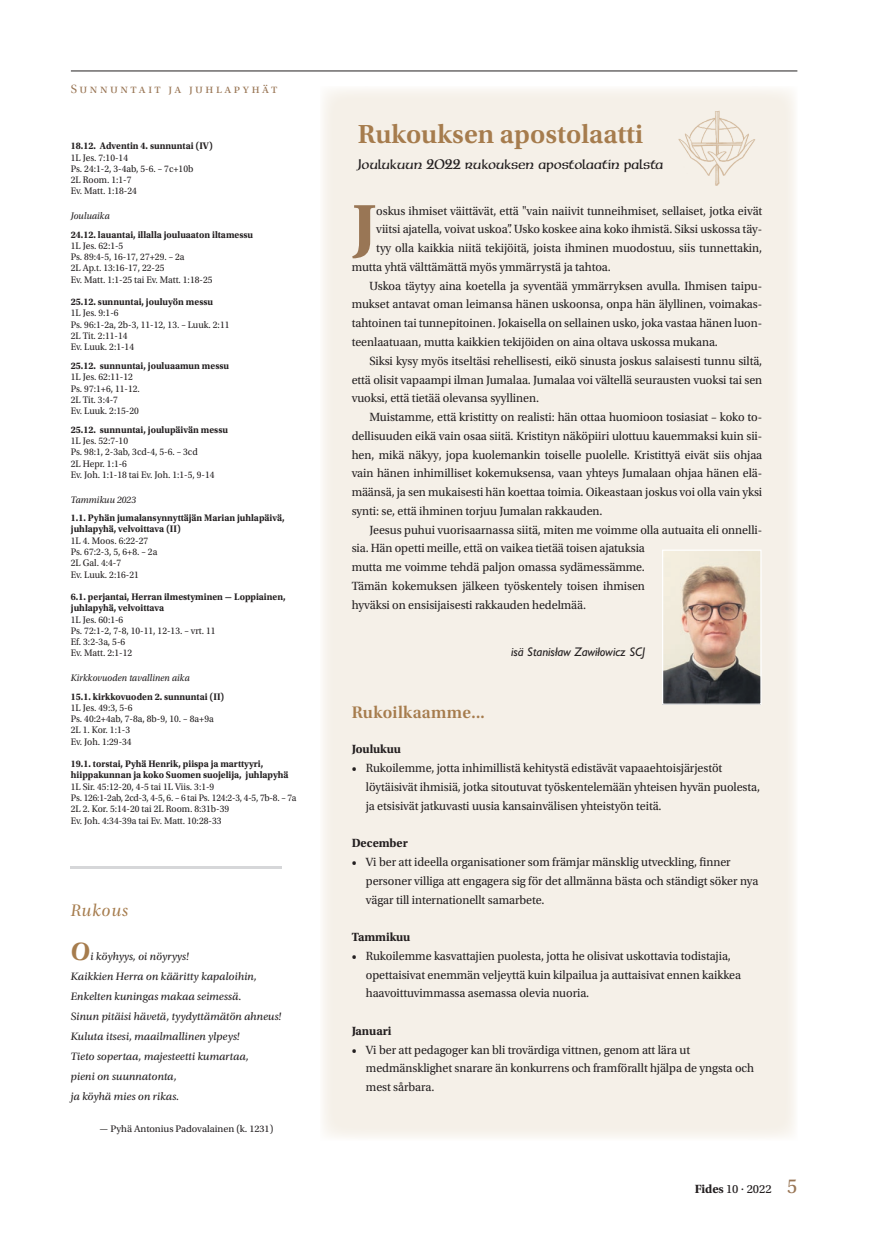
<style>
.page{position:relative;width:886px;height:1241px;background:#fff}
.page>*{position:absolute;margin:0;border:0;box-sizing:border-box;transform-origin:0 0}
.t1{font:700 69.88px "Utopia Std";color:#997655}
.t2{font:600 27.5px "Utopia Std";color:#a67c4d}
.t3{font:italic 600 26.25px "Utopia Std";color:#a67c4d}
.t4{font:17.5px "Utopia Std Semibold Subh";letter-spacing:.02em;color:#a67c4d}
.t5{font:17.5px "Utopia Std Subh It";color:#a67c4d}
.t6{font:13.75px "Neue Hammer Unziale LT Std";letter-spacing:-.02em;color:#231f20;scale:.83 1}
.t7{font:12.5px/18.8px "Utopia Std";letter-spacing:-.005em;color:#231f20}
.t8{font:700 12.5px "Utopia Std";letter-spacing:-.005em;color:#231f20}
.t9{font:italic 12.5px "Gill Sans Std";color:#231f20}
.t10{font:12.5px "Utopia Std Subh";letter-spacing:.2em;color:#997655}
.t11{font:12.5px "Utopia Std Capt";letter-spacing:-.005em;color:#231f20}
.t12{font:italic 11.25px/20px "Utopia Std";letter-spacing:-.005em;color:#231f20}
.t13{font:10px/11.2px "Utopia Std";color:#231f20;scale:.95 1}
.t14{font:700 10px/11.2px "Utopia Std";color:#231f20;scale:.95 1}
.t15{font:italic 10px "Utopia Std";color:#231f20;scale:.95 1}
.t16{font:10px "Utopia Std";color:#231f20;scale:2 1}
.s1{font-family:"Utopia Std";font-weight:700}
.s2{font-family:"Utopia Std";font-weight:600}
.s3{font-family:"Utopia Std";font-size:21.25px;color:#997655}
</style>
<div class="page">
<hr style="left:71px;top:71px;width:726px;height:1px;background:#231f20">
<div style="left:320px;top:86px;width:477px;height:1054px;background:#f5f0e8"></div>
<img style="left:664px;top:551px;width:95px;height:151px">
<div style="left:662px;top:549px;width:99px;height:155px;border:1px solid #fff"></div>
<hr style="left:71px;top:866px;width:211px;height:2px;background:#d6d7d9">
<img style="left:678px;top:111px;width:78px;height:75px">
<p class="t10" style="left:71px;top:83px;width:208px">Sunnuntait ja juhlapyhät</p>
<p class="t14" style="left:71px;top:140px;width:151px">18.12. Adventin 4. sunnuntai (IV)</p>
<p class="t13" style="left:71px;top:152px;width:130px">1L Jes. 7:10-14<br>Ps. 24:1-2, 3-4ab, 5-6. – 7c+10b<br>2L Room. 1:1-7<br>Ev. Matt. 1:18-24</p>
<p class="t15" style="left:71px;top:211px;width:43px">Jouluaika</p>
<p class="t14" style="left:71px;top:229px;width:193px">24.12. lauantai, illalla jouluaaton iltamessu</p>
<p class="t13" style="left:71px;top:240px;width:151px">1L Jes. 62:1-5<br>Ps. 89:4-5, 16-17, 27+29. – 2a<br>2L Ap.t. 13:16-17, 22-25<br>Ev. Matt. 1:1-25 tai Ev. Matt. 1:18-25</p>
<p class="t14" style="left:71px;top:296px;width:151px">25.12. sunnuntai, jouluyön messu</p>
<p class="t13" style="left:71px;top:308px;width:168px">1L Jes. 9:1-6<br>Ps. 96:1-2a, 2b-3, 11-12, 13. – Luuk. 2:11<br>2L Tit. 2:11-14<br>Ev. Luuk. 2:1-14</p>
<p class="t14" style="left:71px;top:360px;width:168px">25.12. sunnuntai, jouluaamun messu</p>
<p class="t13" style="left:71px;top:371px;width:74px">1L Jes. 62:11-12<br>Ps. 97:1+6, 11-12.<br>2L Tit. 3:4-7<br>Ev. Luuk. 2:15-20</p>
<p class="t14" style="left:71px;top:424px;width:167px">25.12. sunnuntai, joulupäivän messu</p>
<p class="t13" style="left:71px;top:435px;width:153px">1L Jes. 52:7-10<br>Ps. 98:1, 2-3ab, 3cd-4, 5-6. – 3cd<br>2L Hepr. 1:1-6<br>Ev. Joh. 1:1-18 tai Ev. Joh. 1:1-5, 9-14</p>
<p class="t15" style="left:71px;top:494px;width:71px">Tammikuu 2023</p>
<p class="t14" style="left:71px;top:512px;width:226px">1.1. Pyhän jumalansynnyttäjän Marian juhlapäivä, juhlapyhä, velvoittava (II)</p>
<p class="t13" style="left:71px;top:535px;width:93px">1L 4. Moos. 6:22-27<br>Ps. 67:2-3, 5, 6+8. – 2a<br>2L Gal. 4:4-7<br>Ev. Luuk. 2:16-21</p>
<p class="t14" style="left:71px;top:591px;width:228px">6.1. perjantai, Herran ilmestyminen – Loppiainen, juhlapyhä, velvoittava</p>
<p class="t13" style="left:71px;top:613px;width:154px">1L Jes. 60:1-6<br>Ps. 72:1-2, 7-8, 10-11, 12-13. – vrt. 11<br>Ef. 3:2-3a, 5-6<br>Ev. Matt. 2:1-12</p>
<p class="t15" style="left:71px;top:672px;width:127px">Kirkkovuoden tavallinen aika</p>
<p class="t14" style="left:71px;top:690px;width:163px">15.1. kirkkovuoden 2. sunnuntai (II)</p>
<p class="t13" style="left:71px;top:702px;width:152px">1L Jes. 49:3, 5-6<br>Ps. 40:2+4ab, 7-8a, 8b-9, 10. – 8a+9a<br>2L 1. Kor. 1:1-3<br>Ev. Joh. 1:29-34</p>
<p class="t14" style="left:71px;top:758px;width:231px">19.1. torstai, Pyhä Henrik, piispa ja marttyyri, hiippakunnan ja koko Suomen suojelija, juhlapyhä</p>
<p class="t13" style="left:71px;top:781px;width:239px">1L Sir. 45:12-20, 4-5 tai 1L Viis. 3:1-9<br>Ps. 126:1-2ab, 2cd-3, 4-5, 6. – 6 tai Ps. 124:2-3, 4-5, 7b-8. – 7a 2L 2. Kor. 5:14-20 tai 2L Room. 8:31b-39<br>Ev. Joh. 4:34-39a tai Ev. Matt. 10:28-33</p>
<h3 class="t5" style="left:71px;top:901px;width:61px">Rukous</h3>
<h3 class="t3" style="left:71px;top:936px;width:24px">O</h3>
<p class="t12" style="left:71px;top:946px;width:212px;text-indent:20px">i köyhyys, oi nöyryys!<br>Kaikkien Herra on kääritty kapaloihin, Enkelten kuningas makaa seimessä.<br>Sinun pitäisi hävetä, tyydyttämätön ahneus!<br>Kuluta itsesi, maailmallinen ylpeys!<br>Tieto sopertaa, majesteetti kumartaa,<br>pieni on suunnatonta,<br>ja köyhä mies on rikas.</p>
<p class="t16" style="left:99px;top:1123px;width:89px">– Pyhä Antonius Padovalainen (k. 1231)</p>
<h2 class="t2" style="left:358px;top:118px;width:287px">Rukouksen apostolaatti</h2>
<p class="t6" style="left:358px;top:156px;width:370px">Joulukuun 2022 rukouksen apostolaatin palsta</p>
<h1 class="t1" style="left:352px;top:188px;width:26px">J</h1>
<p class="t7" style="left:376px;top:201px;width:387px">oskus ihmiset väittävät, että "vain naiivit tunneihmiset, sellaiset, jotka eivät</p>
<p class="t7" style="left:376px;top:220px;width:387px">viitsi ajatella, voivat uskoa”. Usko koskee aina koko ihmistä. Siksi uskossa täy-</p>
<p class="t7" style="left:376px;top:239px;width:387px">tyy olla kaikkia niitä tekijöitä, joista ihminen muodostuu, siis tunnettakin,</p>
<p class="t7" style="left:352px;top:258px;width:261px">mutta yhtä välttämättä myös ymmärrystä ja tahtoa.</p>
<p class="t7" style="left:369px;top:276px;width:394px">Uskoa täytyy aina koetella ja syventää ymmärryksen avulla. Ihmisen taipu-</p>
<p class="t7" style="left:352px;top:295px;width:412px">mukset antavat oman leimansa hänen uskoonsa, onpa hän älyllinen, voimakas-</p>
<p class="t7" style="left:352px;top:314px;width:412px">tahtoinen tai tunnepitoinen. Jokaisella on sellainen usko, joka vastaa hänen luon-</p>
<p class="t7" style="left:352px;top:333px;width:368px">teenlaatuaan, mutta kaikkien tekijöiden on aina oltava uskossa mukana.</p>
<p class="t7" style="left:369px;top:351px;width:394px">Siksi kysy myös itseltäsi rehellisesti, eikö sinusta joskus salaisesti tunnu siltä,</p>
<p class="t7" style="left:352px;top:370px;width:412px">että olisit vapaampi ilman Jumalaa. Jumalaa voi vältellä seurausten vuoksi tai sen</p>
<p class="t7" style="left:352px;top:389px;width:189px">vuoksi, että tietää olevansa syyllinen.</p>
<p class="t7" style="left:369px;top:408px;width:394px">Muistamme, että kristitty on realisti: hän ottaa huomioon tosiasiat – koko to-</p>
<p class="t7" style="left:352px;top:426px;width:412px">dellisuuden eikä vain osaa siitä. Kristityn näköpiiri ulottuu kauemmaksi kuin sii-</p>
<p class="t7" style="left:352px;top:445px;width:412px">hen, mikä näkyy, jopa kuolemankin toiselle puolelle. Kristittyä eivät siis ohjaa</p>
<p class="t7" style="left:352px;top:464px;width:412px">vain hänen inhimilliset kokemuksensa, vaan yhteys Jumalaan ohjaa hänen elä-</p>
<p class="t7" style="left:352px;top:483px;width:412px">määnsä, ja sen mukaisesti hän koettaa toimia. Oikeastaan joskus voi olla vain yksi</p>
<p class="t7" style="left:352px;top:501px;width:252px">synti: se, että ihminen torjuu Jumalan rakkauden.</p>
<p class="t7" style="left:369px;top:520px;width:394px">Jeesus puhui vuorisaarnassa siitä, miten me voimme olla autuaita eli onnelli-</p>
<p class="t7" style="left:352px;top:539px;width:295px">sia. Hän opetti meille, että on vaikea tietää toisen ajatuksia</p>
<p class="t7" style="left:352px;top:558px;width:295px">mutta me voimme tehdä paljon omassa sydämessämme.</p>
<p class="t7" style="left:352px;top:576px;width:295px">Tämän kokemuksen jälkeen työskentely toisen ihmisen</p>
<p class="t7" style="left:352px;top:595px;width:236px">hyväksi on ensisijaisesti rakkauden hedelmää.</p>
<p class="t9" style="left:511px;top:644px;width:135px">isä Stanisław Zawiłowicz SCJ</p>
<h3 class="t4" style="left:352px;top:702px;width:135px">Rukoilkaamme...</h3>
<p class="t8" style="left:352px;top:742px;width:51px">Joulukuu</p>
<p class="t7" style="left:366px;top:759px;width:396px;text-indent:-14px">• Rukoilemme, jotta inhimillistä kehitystä edistävät vapaaehtoisjärjestöt löytäisivät ihmisiä, jotka sitoutuvat työskentelemään yhteisen hyvän puolesta, ja etsisivät jatkuvasti uusia kansainvälisen yhteistyön teitä.</p>
<p class="t8" style="left:352px;top:835px;width:58px">December</p>
<p class="t7" style="left:366px;top:852px;width:394px;text-indent:-14px">• Vi ber att ideella organisationer som främjar mänsklig utveckling, finner personer villiga att engagera sig för det allmänna bästa och ständigt söker nya vägar till internationellt samarbete.</p>
<p class="t8" style="left:352px;top:929px;width:60px">Tammikuu</p>
<p class="t7" style="left:366px;top:946px;width:377px;text-indent:-14px">• Rukoilemme kasvattajien puolesta, jotta he olisivat uskottavia todistajia, opettaisivat enemmän veljeyttä kuin kilpailua ja auttaisivat ennen kaikkea haavoittuvimmassa asemassa olevia nuoria.</p>
<p class="t8" style="left:352px;top:1023px;width:41px">Januari</p>
<p class="t7" style="left:366px;top:1040px;width:390px;text-indent:-14px">• Vi ber att pedagoger kan bli trovärdiga vittnen, genom att lära ut medmänsklighet snarare än konkurrens och framförallt hjälpa de yngsta och mest sårbara.</p>
<p class="t11" style="left:695px;top:1181px;width:104px"><span class="s1">Fide</span><span class="s2">s</span> 10 . 2022 <span class="s3">5</span></p>
</div>
